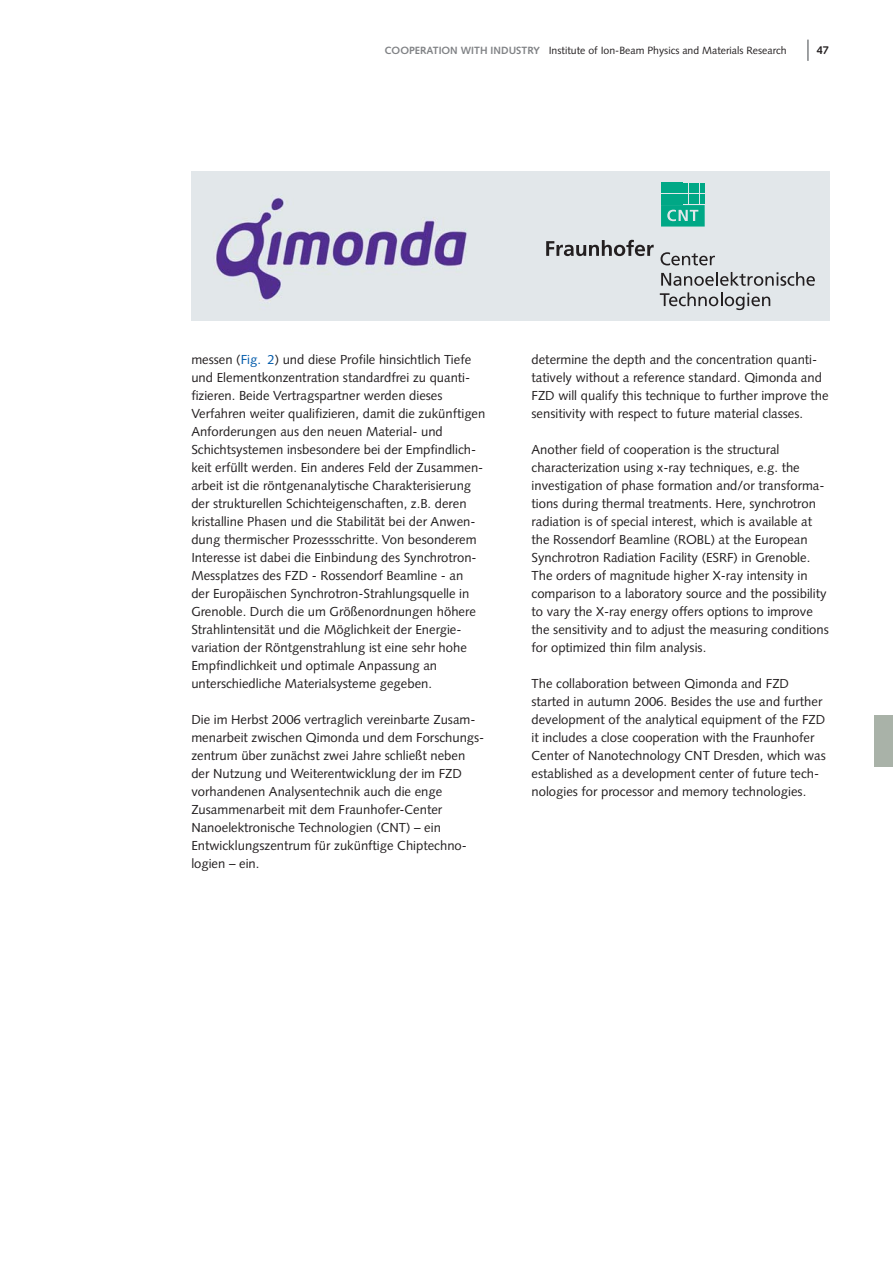
<style>
.page{position:relative;width:893px;height:1263px;background:#fff}
.page>*{position:absolute;margin:0;border:0;box-sizing:border-box;transform-origin:0 0}
.t1{font:13.05px/18px "Syntax LT";color:#231f20}
.t2{font:700 11.25px "Syntax LT";color:#231f20}
.t3{font:10.5px "Syntax LT";color:#231f20}
.s1{font-weight:700;color:#808285}
.s2{color:#005aaa}
</style>
<div class="page">
<hr style="left:807px;top:40px;width:2px;height:21px;background:#808285">
<img style="left:191px;top:171px;width:638px;height:149px">
<svg style="left:546px;top:240px;width:108px;height:16px;background:#9b9d9f"></svg>
<svg style="left:660px;top:292px;width:110px;height:18px;background:#b6b9bb"></svg>
<svg style="left:661px;top:272px;width:154px;height:14px;background:#a9abae"></svg>
<svg style="left:661px;top:183px;width:44px;height:44px;background:#20b194"></svg>
<svg style="left:661px;top:252px;width:54px;height:13px"></svg>
<div style="left:874px;top:716px;width:18px;height:51px;background:#a9b2a8"></div>
<p class="t3" style="left:385px;top:46px;width:404px"><span class="s1">COOPERATION WITH INDUSTRY</span> Institute of Ion-Beam Physics and Materials Research</p>
<p class="t2" style="left:817px;top:46px;width:14px">47</p>
<p class="t1" style="left:191px;top:352px;width:295px">messen (<span class="s2">Fig. 2</span>) und diese Profile hinsichtlich Tiefe und Elementkonzentration standardfrei zu quanti&shy;fizieren. Beide Vertragspartner werden dieses Verfahren weiter qualifizieren, damit die zukünftigen Anforderungen aus den neuen Material- und Schichtsystemen insbesondere bei der Empfindlich&shy;keit erfüllt werden. Ein anderes Feld der Zusammen&shy;arbeit ist die röntgenanalytische Charakterisierung der strukturellen Schichteigenschaften, z.B. deren kristalline Phasen und die Stabilität bei der Anwen&shy;dung thermischer Prozessschritte. Von besonderem Interesse ist dabei die Einbindung des Synchrotron-Messplatzes des FZD - Rossendorf Beamline - an<br>der Europäischen Synchrotron-Strahlungsquelle in Grenoble. Durch die um Größenordnungen höhere Strahlintensität und die Möglichkeit der Energie&shy;variation der Röntgenstrahlung ist eine sehr hohe Empfindlichkeit und optimale Anpassung an unterschiedliche Materialsysteme gegeben.</p>
<p class="t1" style="left:191px;top:712px;width:295px">Die im Herbst 2006 vertraglich vereinbarte Zusam&shy;menarbeit zwischen Qimonda und dem Forschungs&shy;zentrum über zunächst zwei Jahre schließt neben der Nutzung und Weiterentwicklung der im FZD vorhandenen Analysentechnik auch die enge Zusammenarbeit mit dem Fraunhofer-Center Nanoelektronische Technologien (CNT) – ein Entwicklungszentrum für zukünftige Chiptechno&shy;logien – ein.</p>
<p class="t1" style="left:531px;top:352px;width:299px">determine the depth and the concentration quanti&shy;tatively without a reference standard. Qimonda and FZD will qualify this technique to further improve the sensitivity with respect to future material classes.</p>
<p class="t1" style="left:531px;top:442px;width:299px">Another field of cooperation is the structural characterization using x-ray techniques, e.g. the investigation of phase formation and/or transforma&shy;tions during thermal treatments. Here, synchrotron radiation is of special interest, which is available at the Rossendorf Beamline (ROBL) at the European Synchrotron Radiation Facility (ESRF) in Grenoble.<br>The orders of magnitude higher X-ray intensity in comparison to a laboratory source and the possibility to vary the X-ray energy offers options to improve the sensitivity and to adjust the measuring conditions for optimized thin film analysis.</p>
<p class="t1" style="left:531px;top:676px;width:296px">The collaboration between Qimonda and FZD started in autumn 2006. Besides the use and further development of the analytical equipment of the FZD it includes a close cooperation with the Fraunhofer Center of Nanotechnology CNT Dresden, which was established as a development center of future tech&shy;nologies for processor and memory technologies.</p>
</div>
